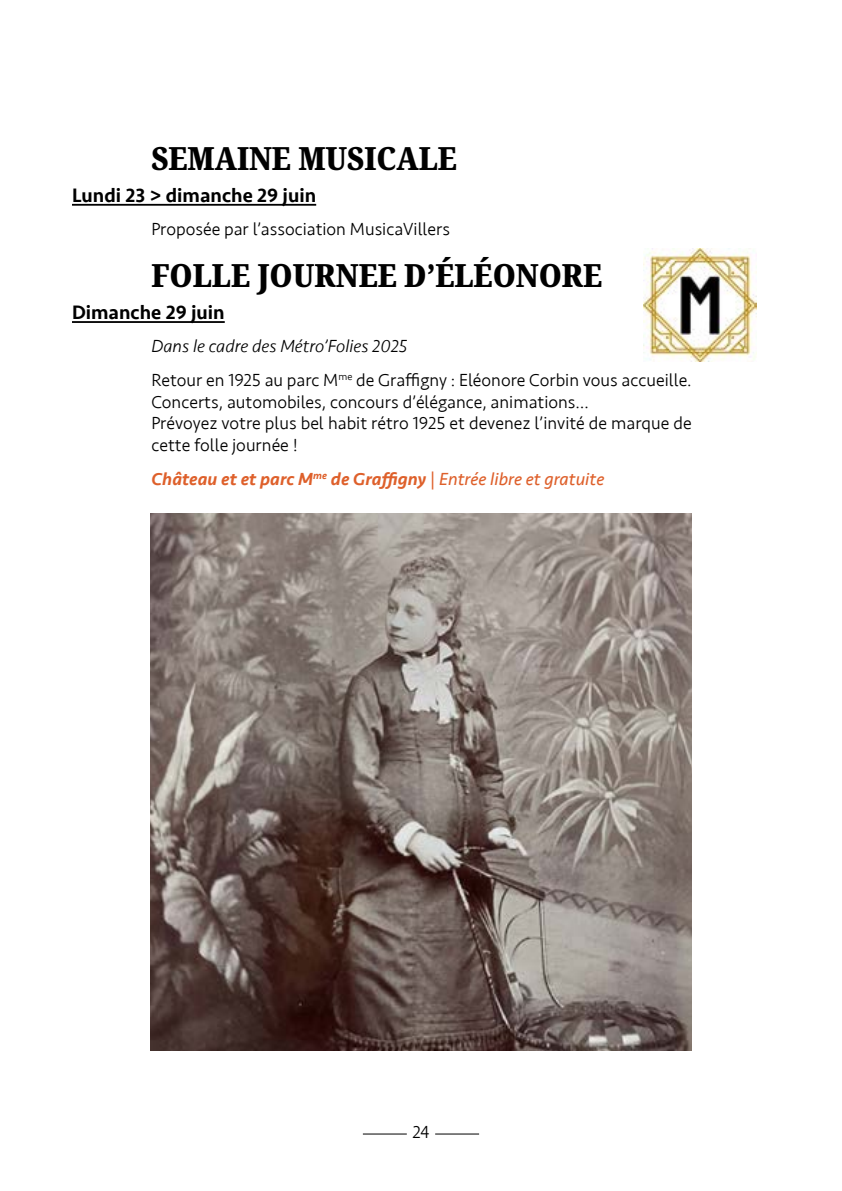
<style>
.page{position:relative;width:842px;height:1191px;background:#fff}
.page>*{position:absolute;margin:0;border:0;box-sizing:border-box;transform-origin:0 0}
.t1{font:900 condensed 32px "Noto Serif";color:#000}
.t2{font:500 20px "Seravek";color:#000}
.t3{font:300 18px/21.6px "Seravek";color:#000}
.t4{font:italic 500 18px "Seravek";color:#de602b}
.s1{font-style:italic}
.s2{font-weight:400}
</style>
<div class="page">
<hr style="left:435px;top:1133px;width:44px;height:1px;background:#000">
<hr style="left:363px;top:1133px;width:44px;height:1px;background:#000">
<hr style="left:72px;top:204px;width:244px;height:2px;background:#000">
<hr style="left:72px;top:321px;width:153px;height:2px;background:#000">
<img style="left:643px;top:248px;width:113px;height:113px">
<img style="left:150px;top:513px;width:542px;height:537px">
<h1 class="t1" style="left:151px;top:135px;width:307px">SEMAINE MUSICALE</h1>
<p class="t2" style="left:72px;top:182px;width:246px">Lundi 23 &gt; dimanche 29 juin</p>
<p class="t3" style="left:151px;top:219px;width:300px">Proposée par l’association MusicaVillers</p>
<h1 class="t1" style="left:151px;top:252px;width:452px">FOLLE JOURNEE D’ÉLÉONORE</h1>
<p class="t2" style="left:72px;top:300px;width:154px">Dimanche 29 juin</p>
<p class="t3" style="left:151px;top:330px;width:542px;line-height:33.6px"><span class="s1">Dans le cadre des Métro’Folies 2025<br></span>Retour en 1925 au parc M<sup>me</sup> de Graffigny : Eléonore Corbin vous accueille.</p>
<p class="t3" style="left:151px;top:391px;width:542px">Concerts, automobiles, concours d’élégance, animations…<br>Prévoyez votre plus bel habit rétro 1925 et devenez l’invité de marque de cette folle journée !</p>
<p class="t4" style="left:151px;top:467px;width:454px">Château et et parc M<sup>me</sup> de Graffigny <span class="s2">| Entrée libre et gratuite</span></p>
<p class="t3" style="left:412px;top:1121px;width:19px">24</p>
</div>
